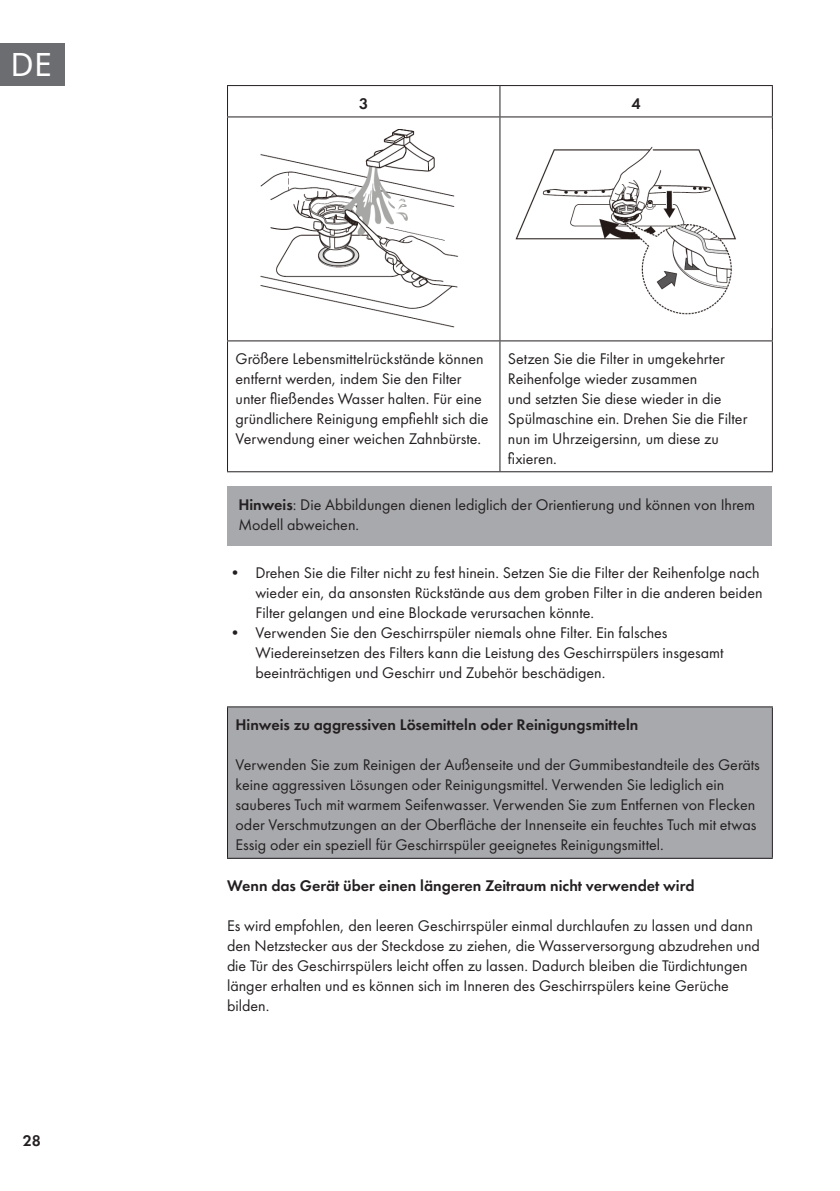
<style>
.page{position:relative;width:840px;height:1191px;background:#fff}
.page>*{position:absolute;margin:0;border:0;box-sizing:border-box;transform-origin:0 0}
.t1{font:32px "Noto Sans";color:#fff}
.Base_Text{font:16px/20px "Futura PTW08";color:#231f20}
.Tabelle{font:16px/20px "Futura PTW08";color:#231f20}
.Base_Text-2{font:600 16px "Futura PTW08";color:#231f20}
.Base_Text_HINWEIS_grau{font:16px/20px "Futura PTW08";color:#231f20}
.Tabelle-2{font:600 16px "Futura PTW08";color:#231f20}
.s1{font-weight:600}
</style>
<div class="page">
<div style="left:0;top:43px;width:65px;height:42px;background:#6c6d70"></div>
<div style="left:227px;top:486px;width:544px;height:59px;background:#a8a9ad"></div>
<hr style="left:227px;top:85px;width:272px;height:1px;background:#231f20">
<hr style="left:227px;top:86px;width:1px;height:30px;background:#231f20">
<hr style="left:499px;top:85px;width:273px;height:1px;background:#231f20">
<hr style="left:499px;top:86px;width:1px;height:30px;background:#231f20">
<hr style="left:771px;top:86px;width:1px;height:30px;background:#231f20">
<hr style="left:227px;top:116px;width:272px;height:1px;background:#231f20">
<hr style="left:227px;top:117px;width:1px;height:223px;background:#231f20">
<hr style="left:499px;top:116px;width:273px;height:1px;background:#231f20">
<hr style="left:499px;top:117px;width:1px;height:223px;background:#231f20">
<hr style="left:771px;top:117px;width:1px;height:223px;background:#231f20">
<hr style="left:227px;top:340px;width:272px;height:1px;background:#231f20">
<hr style="left:227px;top:341px;width:1px;height:130px;background:#231f20">
<hr style="left:499px;top:340px;width:273px;height:1px;background:#231f20">
<hr style="left:499px;top:341px;width:1px;height:130px;background:#231f20">
<hr style="left:771px;top:341px;width:1px;height:130px;background:#231f20">
<hr style="left:227px;top:471px;width:272px;height:1px;background:#231f20">
<hr style="left:499px;top:471px;width:273px;height:1px;background:#231f20">
<img style="left:260px;top:129px;width:199px;height:199px">
<img style="left:515px;top:146px;width:221px;height:169px">
<div style="left:227px;top:707px;width:545px;height:151px;background:#a8a9ad"></div>
<hr style="left:227px;top:706px;width:545px;height:1px;background:#231f20">
<hr style="left:227px;top:707px;width:1px;height:150px;background:#231f20">
<hr style="left:771px;top:707px;width:1px;height:150px;background:#231f20">
<hr style="left:227px;top:857px;width:545px;height:1px;background:#231f20">
<h1 class="t1" style="left:11px;top:42px;width:43px">DE</h1>
<p class="Base_Text-2" style="left:23px;top:1130px;width:20px">28</p>
<p class="Tabelle-2" style="left:359px;top:94px;width:11px">3</p>
<p class="Tabelle-2" style="left:631px;top:94px;width:11px">4</p>
<p class="Tabelle" style="left:235px;top:348px;width:254px">Größere Lebensmittelrückstände können entfernt werden, indem Sie den Filter unter fließendes Wasser halten. Für eine gründlichere Reinigung empfiehlt sich die Verwendung einer weichen Zahnbürste.</p>
<p class="Tabelle" style="left:507px;top:348px;width:241px">Setzen Sie die Filter in umgekehrter<br>Reihenfolge wieder zusammen<br>und setzten Sie diese wieder in die<br>Spülmaschine ein. Drehen Sie die Filter nun im Uhrzeigersinn, um diese zu fixieren.</p>
<p class="Base_Text_HINWEIS_grau" style="left:238px;top:494px;width:518px"><span class="s1">Hinweis</span>: Die Abbildungen dienen lediglich der Orientierung und können von Ihrem<br>Modell abweichen.</p>
<p class="Base_Text" style="left:255px;top:563px;width:508px;text-indent:-28px">• Drehen Sie die Filter nicht zu fest hinein. Setzen Sie die Filter der Reihenfolge nach wieder ein, da ansonsten Rückstände aus dem groben Filter in die anderen beiden<br>Filter gelangen und eine Blockade verursachen könnte.</p>
<p class="Base_Text" style="left:255px;top:623px;width:469px;text-indent:-28px">• Verwenden Sie den Geschirrspüler niemals ohne Filter. Ein falsches<br>Wiedereinsetzen des Filters kann die Leistung des Geschirrspülers insgesamt beeinträchtigen und Geschirr und Zubehör beschädigen.</p>
<p class="Base_Text-2" style="left:235px;top:715px;width:404px">Hinweis zu aggressiven Lösemitteln oder Reinigungsmitteln</p>
<p class="Base_Text" style="left:235px;top:755px;width:525px">Verwenden Sie zum Reinigen der Außenseite und der Gummibestandteile des Geräts keine aggressiven Lösungen oder Reinigungsmittel. Verwenden Sie lediglich ein sauberes Tuch mit warmem Seifenwasser. Verwenden Sie zum Entfernen von Flecken oder Verschmutzungen an der Oberfläche der Innenseite ein feuchtes Tuch mit etwas Essig oder ein speziell für Geschirrspüler geeignetes Reinigungsmittel.</p>
<p class="Base_Text-2" style="left:227px;top:875px;width:468px">Wenn das Gerät über einen längeren Zeitraum nicht verwendet wird</p>
<p class="Base_Text" style="left:227px;top:915px;width:534px">Es wird empfohlen, den leeren Geschirrspüler einmal durchlaufen zu lassen und dann den Netzstecker aus der Steckdose zu ziehen, die Wasserversorgung abzudrehen und die Tür des Geschirrspülers leicht offen zu lassen. Dadurch bleiben die Türdichtungen länger erhalten und es können sich im Inneren des Geschirrspülers keine Gerüche bilden.</p>
</div>
